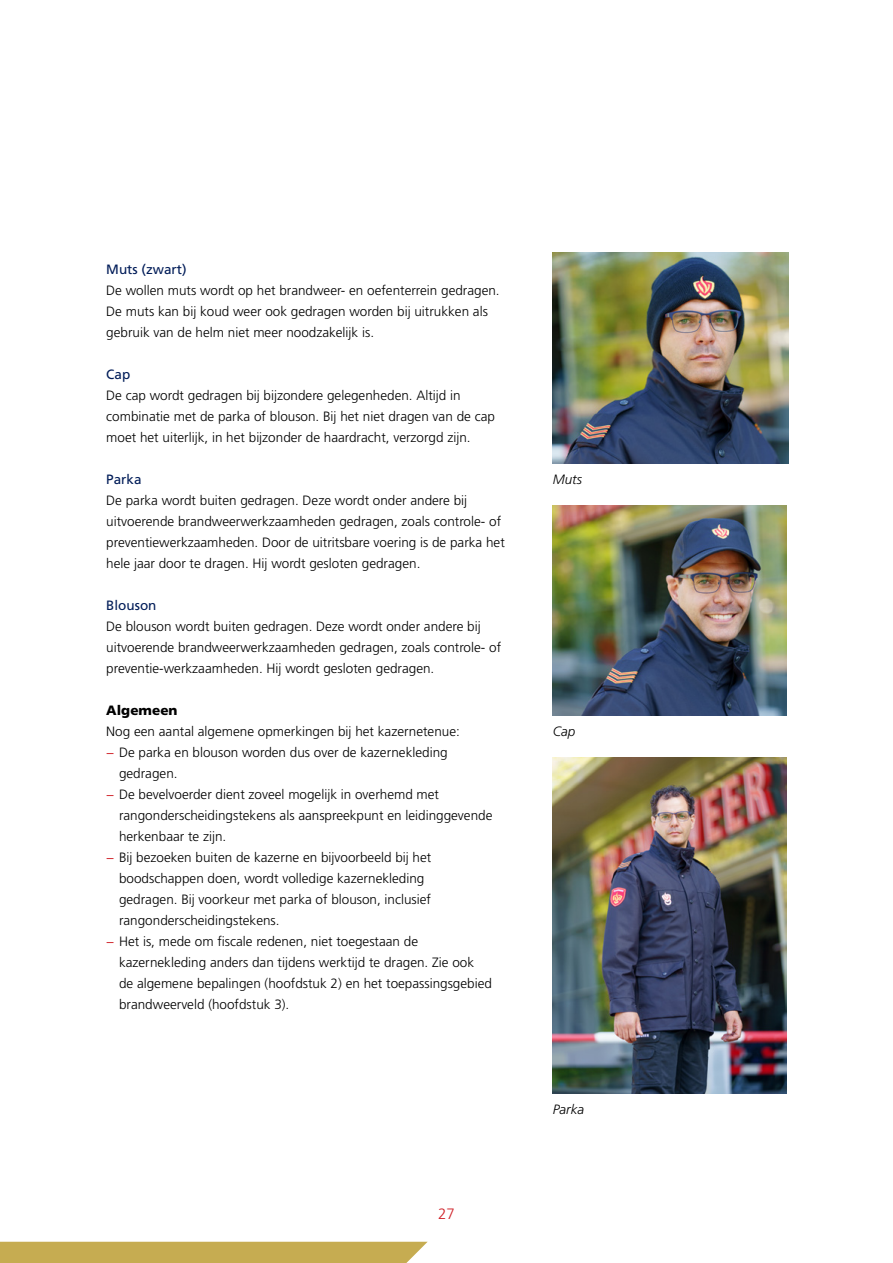
<style>
.page{position:relative;width:893px;height:1263px;background:#fff}
.page>*{position:absolute;margin:0;border:0;box-sizing:border-box;transform-origin:0 0}
.t1{font:300 15px "Frutiger LT Std";color:#cf2027}
.t2{font:300 13.5px/21px "Frutiger LT Std";color:#000}
.t3{font:13.5px "Frutiger LT Std";color:#001c58}
.t4{font:italic 300 13.5px "Frutiger LT Std";color:#000}
.t5{font:900 13.5px "Frutiger LT Std";color:#000}
.s1{color:#cf2027}
</style>
<div class="page">
<div style="left:0;top:1242px;width:428px;height:21px;background:#c6ac51"></div>
<img style="left:553px;top:505px;width:234px;height:210px">
<img style="left:553px;top:757px;width:234px;height:336px">
<img style="left:553px;top:252px;width:235px;height:211px">
<p class="t3" style="left:106px;top:264px;width:82px">Muts (zwart)</p>
<p class="t2" style="left:106px;top:281px;width:395px">De wollen muts wordt op het brandweer- en oefenterrein gedragen.<br>De muts kan bij koud weer ook gedragen worden bij uitrukken als gebruik van de helm niet meer noodzakelijk is.</p>
<p class="t3" style="left:106px;top:369px;width:26px">Cap</p>
<p class="t2" style="left:106px;top:386px;width:390px">De cap wordt gedragen bij bijzondere gelegenheden. Altijd in combinatie met de parka of blouson. Bij het niet dragen van de cap moet het uiterlijk, in het bijzonder de haardracht, verzorgd zijn.</p>
<p class="t3" style="left:106px;top:474px;width:37px">Parka</p>
<p class="t2" style="left:106px;top:491px;width:400px">De parka wordt buiten gedragen. Deze wordt onder andere bij uitvoerende brandweerwerkzaamheden gedragen, zoals controle- of preventiewerkzaamheden. Door de uitritsbare voering is de parka het hele jaar door te dragen. Hij wordt gesloten gedragen.</p>
<p class="t3" style="left:106px;top:600px;width:52px">Blouson</p>
<p class="t2" style="left:106px;top:617px;width:396px">De blouson wordt buiten gedragen. Deze wordt onder andere bij uitvoerende brandweerwerkzaamheden gedragen, zoals controle- of preventie-werkzaamheden. Hij wordt gesloten gedragen.</p>
<p class="t5" style="left:106px;top:705px;width:73px">Algemeen</p>
<p class="t2" style="left:106px;top:722px;width:355px">Nog een aantal algemene opmerkingen bij het kazernetenue:</p>
<p class="t2" style="left:106px;top:743px;width:343px"><span class="s1">−</span> De parka en blouson worden dus over de kazernekleding</p>
<p class="t2" style="left:119px;top:764px;width:60px">gedragen.</p>
<p class="t2" style="left:106px;top:785px;width:334px"><span class="s1">−</span> De bevelvoerder dient zoveel mogelijk in overhemd met</p>
<p class="t2" style="left:119px;top:806px;width:375px">rangonderscheidingstekens als aanspreekpunt en leidinggevende</p>
<p class="t2" style="left:119px;top:827px;width:109px">herkenbaar te zijn.</p>
<p class="t2" style="left:106px;top:848px;width:327px"><span class="s1">−</span> Bij bezoeken buiten de kazerne en bijvoorbeeld bij het</p>
<p class="t2" style="left:119px;top:869px;width:307px">boodschappen doen, wordt volledige kazernekleding</p>
<p class="t2" style="left:119px;top:890px;width:314px">gedragen. Bij voorkeur met parka of blouson, inclusief</p>
<p class="t2" style="left:119px;top:911px;width:162px">rangonderscheidingstekens.</p>
<p class="t2" style="left:106px;top:932px;width:313px"><span class="s1">−</span> Het is, mede om fiscale redenen, niet toegestaan de</p>
<p class="t2" style="left:119px;top:953px;width:357px">kazernekleding anders dan tijdens werktijd te dragen. Zie ook</p>
<p class="t2" style="left:119px;top:974px;width:374px">de algemene bepalingen (hoofdstuk 2) en het toepassingsgebied</p>
<p class="t2" style="left:119px;top:995px;width:172px">brandweerveld (hoofdstuk 3).</p>
<p class="t1" style="left:438px;top:1208px;width:18px">27</p>
<p class="t4" style="left:553px;top:474px;width:31px">Muts</p>
<p class="t4" style="left:553px;top:726px;width:24px">Cap</p>
<p class="t4" style="left:553px;top:1104px;width:33px">Parka</p>
</div>
